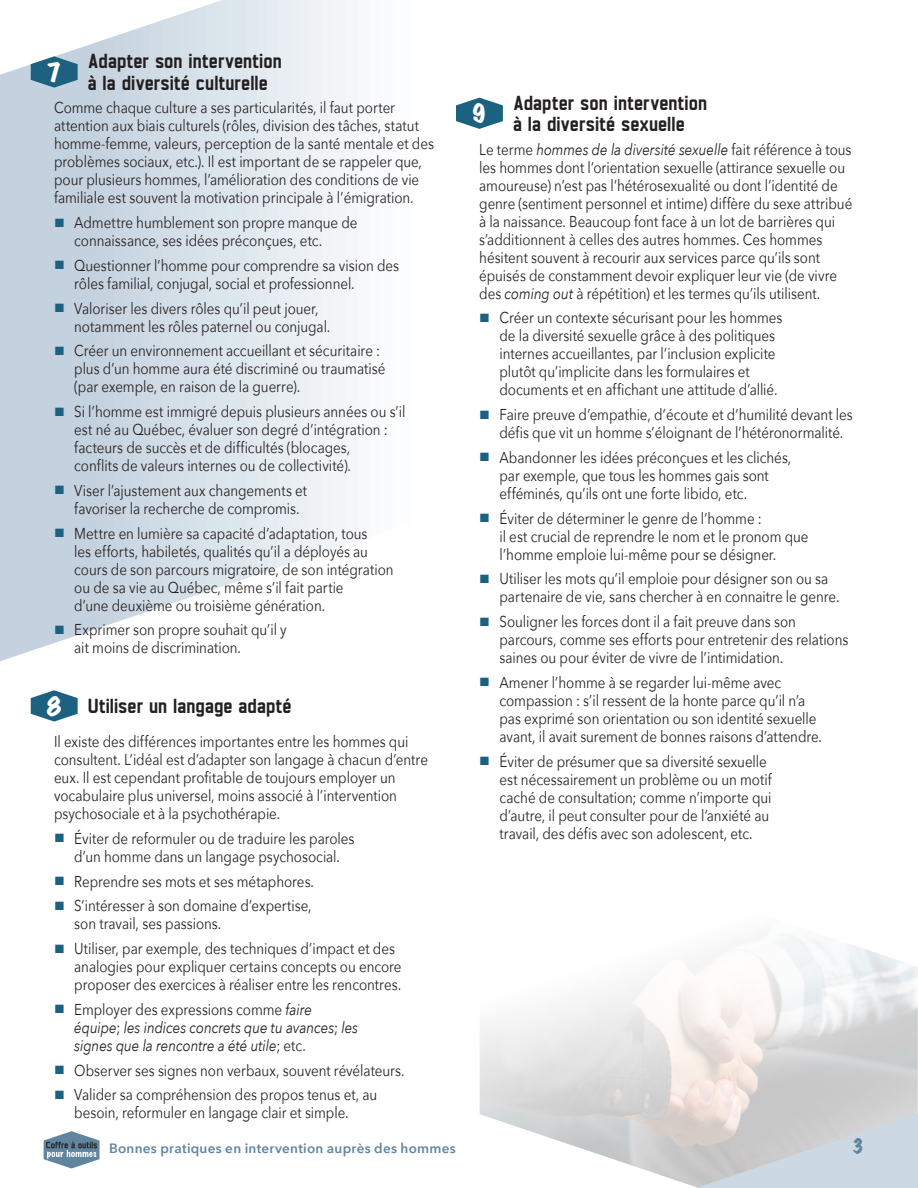
<style>
.page{position:relative;width:918px;height:1188px;background:#fff}
.page>*{position:absolute;margin:0;border:0;box-sizing:border-box;transform-origin:0 0}
.Numéro_Sous-titre{font:expanded 22.5px "Marker Felt";color:#fff}
.Sous-titre{font:700 18px/21.6px "Charles Wright";letter-spacing:.005em;color:#231f20}
.t1{font:expanded 18px "Marker Felt";color:#61859f}
.t2{font:15.75px/18px "Avenir Next";letter-spacing:-.005em;color:#231f20;scale:.85 1}
.t3{font:italic 15.75px/18px "Avenir Next";letter-spacing:-.005em;color:#231f20;scale:.85 1}
.t4{font:600 13.5px "Avenir Next";letter-spacing:.02em;color:#61859f}
.s1{font-family:"Arial";font-weight:900;font-size:18px;color:#1c617f}
.s2{font-family:"Arial";font-weight:900;font-style:normal;font-size:18px;color:#1c617f}
.s3{font-style:normal}
.s4{font-style:italic}
</style>
<div class="page">
<img style="left:480px;top:935px;width:438px;height:218px">
<svg style="left:594px;top:1084px;width:324px;height:104px;background:#d2d3d5"></svg>
<svg style="left:456px;top:98px;width:47px;height:31px"></svg>
<svg style="left:0;top:0;width:357px;height:661px"></svg>
<svg style="left:31px;top:56px;width:47px;height:32px;background:#4d829a"></svg>
<svg style="left:31px;top:690px;width:47px;height:32px"></svg>
<svg style="left:44px;top:1131px;width:56px;height:37px"></svg>
<p class="Numéro_Sous-titre" style="left:47px;top:55px;width:16px">7</p>
<p class="Sous-titre" style="left:88px;top:49px;width:196px">Adapter son intervention à la diversité culturelle</p>
<p class="t2" style="left:54px;top:98px;width:449px">Comme chaque culture a ses particularités, il faut porter attention aux biais culturels (rôles, division des tâches, statut homme-femme, valeurs, perception de la santé mentale et des problèmes sociaux, etc.). Il est important de se rappeler que, pour plusieurs hommes, l’amélioration des conditions de vie familiale est souvent la motivation principale à l’émigration.</p>
<p class="t2" style="left:74px;top:213px;width:335px;text-indent:-20px"><span class="s1">■</span> Admettre humblement son propre manque de connaissance, ses idées préconçues, etc.</p>
<p class="t2" style="left:74px;top:256px;width:384px;text-indent:-20px"><span class="s1">■</span> Questionner l’homme pour comprendre sa vision des rôles familial, conjugal, social et professionnel.</p>
<p class="t2" style="left:74px;top:298px;width:303px;text-indent:-20px"><span class="s1">■</span> Valoriser les divers rôles qu’il peut jouer, notamment les rôles paternel ou conjugal.</p>
<p class="t2" style="left:74px;top:341px;width:368px;text-indent:-20px"><span class="s1">■</span> Créer un environnement accueillant et sécuritaire : plus d’un homme aura été discriminé ou traumatisé (par exemple, en raison de la guerre).</p>
<p class="t2" style="left:74px;top:402px;width:391px;text-indent:-20px"><span class="s1">■</span> Si l’homme est immigré depuis plusieurs années ou s’il est né au Québec, évaluer son degré d’intégration : facteurs de succès et de difficultés (blocages,<br>conflits de valeurs internes ou de collectivité).</p>
<p class="t2" style="left:74px;top:481px;width:276px;text-indent:-20px"><span class="s1">■</span> Viser l’ajustement aux changements et favoriser la recherche de compromis.</p>
<p class="t2" style="left:74px;top:523px;width:377px;text-indent:-20px"><span class="s1">■</span> Mettre en lumière sa capacité d’adaptation, tous<br>les efforts, habiletés, qualités qu’il a déployés au cours de son parcours migratoire, de son intégration ou de sa vie au Québec, même s’il fait partie<br>d’une deuxième ou troisième génération.</p>
<p class="t2" style="left:74px;top:620px;width:252px;text-indent:-20px"><span class="s1">■</span> Exprimer son propre souhait qu’il y ait moins de discrimination.</p>
<p class="Numéro_Sous-titre" style="left:47px;top:689px;width:16px">8</p>
<p class="Sous-titre" style="left:88px;top:694px;width:205px">Utiliser un langage adapté</p>
<p class="t2" style="left:54px;top:732px;width:442px">Il existe des différences importantes entre les hommes qui consultent. L’idéal est d’adapter son langage à chacun d’entre eux. Il est cependant profitable de toujours employer un vocabulaire plus universel, moins associé à l’intervention psychosociale et à la psychothérapie.</p>
<p class="t2" style="left:54px;top:829px;width:355px;text-align:center"><span class="s1">■</span> Éviter de reformuler ou de traduire les paroles d’un homme dans un langage psychosocial.</p>
<p class="t2" style="left:54px;top:872px;width:308px"><span class="s1">■</span> Reprendre ses mots et ses métaphores.</p>
<p class="t2" style="left:74px;top:896px;width:281px;text-indent:-20px"><span class="s1">■</span> S’intéresser à son domaine d’expertise, son travail, ses passions.</p>
<p class="t2" style="left:74px;top:939px;width:387px;text-indent:-20px"><span class="s1">■</span> Utiliser, par exemple, des techniques d’impact et des analogies pour expliquer certains concepts ou encore proposer des exercices à réaliser entre les rencontres.</p>
<p class="t3" style="left:74px;top:1000px;width:336px;text-indent:-20px"><span class="s2">■</span> <span class="s3">Employer des expressions comme</span> faire équipe<span class="s3">;</span> les indices concrets que tu avances<span class="s3">;</span> les signes que la rencontre a été utile<span class="s3">; etc.</span></p>
<p class="t2" style="left:54px;top:1061px;width:414px"><span class="s1">■</span> Observer ses signes non verbaux, souvent révélateurs.</p>
<p class="t2" style="left:54px;top:1085px;width:382px;text-align:center"><span class="s1">■</span> Valider sa compréhension des propos tenus et, au besoin, reformuler en langage clair et simple.</p>
<p class="t4" style="left:109px;top:1137px;width:348px">Bonnes pratiques en intervention auprès des hommes</p>
<p class="Numéro_Sous-titre" style="left:472px;top:96px;width:16px">9</p>
<p class="Sous-titre" style="left:513px;top:90px;width:196px">Adapter son intervention à la diversité sexuelle</p>
<p class="t2" style="left:479px;top:139px;width:440px">Le terme <span class="s4">hommes de la diversité sexuelle</span> fait référence à tous les hommes dont l’orientation sexuelle (attirance sexuelle ou amoureuse) n’est pas l’hétérosexualité ou dont l’identité de genre (sentiment personnel et intime) diffère du sexe attribué à la naissance. Beaucoup font face à un lot de barrières qui s’additionnent à celles des autres hommes. Ces hommes hésitent souvent à recourir aux services parce qu’ils sont épuisés de constamment devoir expliquer leur vie (de vivre des <span class="s4">coming out</span> à répétition) et les termes qu’ils utilisent.</p>
<p class="t2" style="left:500px;top:308px;width:335px;text-indent:-20px"><span class="s1">■</span> Créer un contexte sécurisant pour les hommes de la diversité sexuelle grâce à des politiques internes accueillantes, par l’inclusion explicite plutôt qu’implicite dans les formulaires et documents et en affichant une attitude d’allié.</p>
<p class="t2" style="left:500px;top:405px;width:417px;text-indent:-20px"><span class="s1">■</span> Faire preuve d’empathie, d’écoute et d’humilité devant les défis que vit un homme s’éloignant de l’hétéronormalité.</p>
<p class="t2" style="left:500px;top:448px;width:345px;text-indent:-20px"><span class="s1">■</span> Abandonner les idées préconçues et les clichés, par exemple, que tous les hommes gais sont efféminés, qu’ils ont une forte libido, etc.</p>
<p class="t2" style="left:500px;top:508px;width:365px;text-indent:-20px"><span class="s1">■</span> Éviter de déterminer le genre de l’homme :<br>il est crucial de reprendre le nom et le pronom que l’homme emploie lui-même pour se désigner.</p>
<p class="t2" style="left:500px;top:569px;width:402px;text-indent:-20px"><span class="s1">■</span> Utiliser les mots qu’il emploie pour désigner son ou sa partenaire de vie, sans chercher à en connaitre le genre.</p>
<p class="t2" style="left:500px;top:612px;width:412px;text-indent:-20px"><span class="s1">■</span> Souligner les forces dont il a fait preuve dans son parcours, comme ses efforts pour entretenir des relations saines ou pour éviter de vivre de l’intimidation.</p>
<p class="t2" style="left:500px;top:673px;width:381px;text-indent:-20px"><span class="s1">■</span> Amener l’homme à se regarder lui-même avec compassion : s’il ressent de la honte parce qu’il n’a pas exprimé son orientation ou son identité sexuelle avant, il avait surement de bonnes raisons d’attendre.</p>
<p class="t2" style="left:500px;top:751px;width:322px;text-indent:-20px"><span class="s1">■</span> Éviter de présumer que sa diversité sexuelle est nécessairement un problème ou un motif caché de consultation; comme n’importe qui d’autre, il peut consulter pour de l’anxiété au travail, des défis avec son adolescent, etc.</p>
<p class="t1" style="left:852px;top:1132px;width:13px">3</p>
</div>
